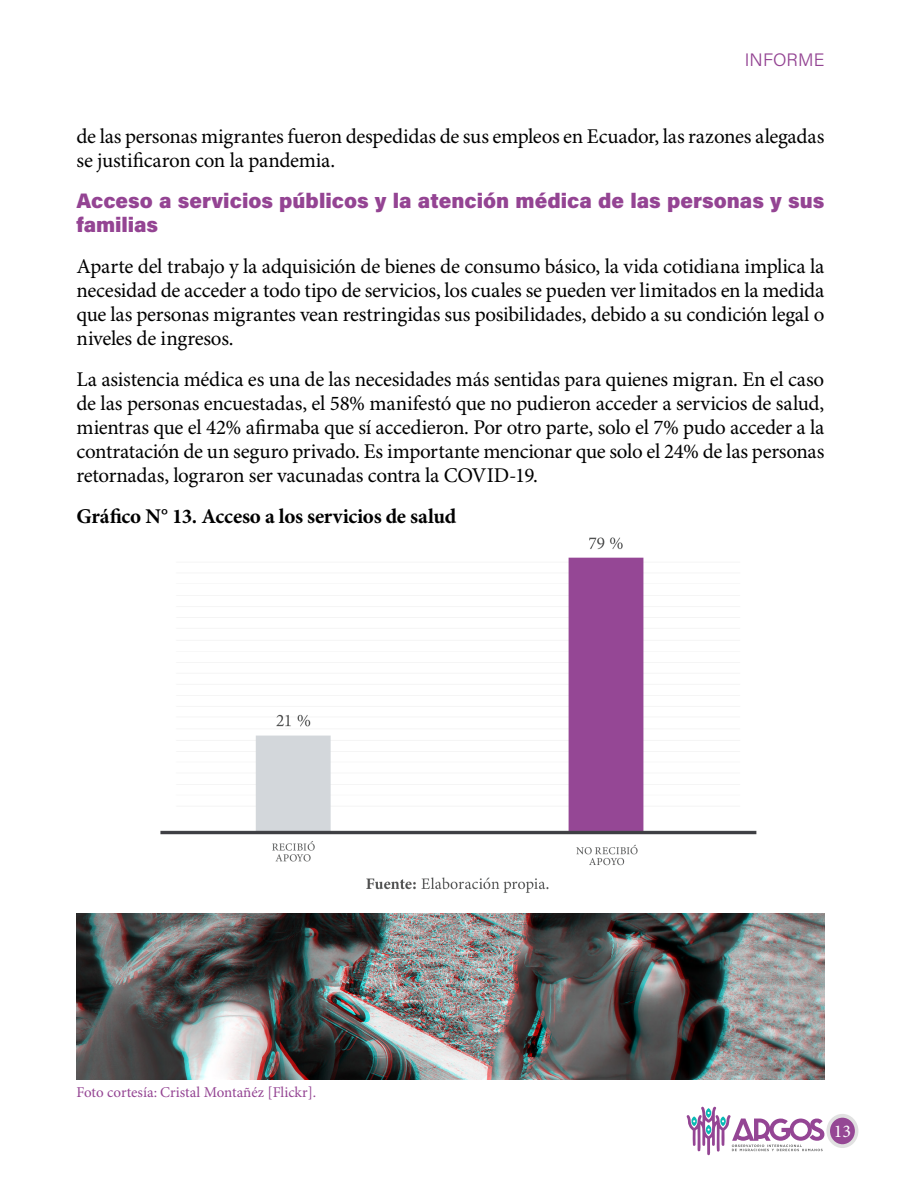
<style>
.page{position:relative;width:918px;height:1188px;background:#fff}
.page>*{position:absolute;margin:0;border:0;box-sizing:border-box;transform-origin:0 0}
.t1{font:21px/24px "Minion Pro";letter-spacing:-.015em;color:#000;text-align:justify}
.t2{font:21px/24px "Acumin Variable Concept";letter-spacing:.095em;color:#944493}
.t3{font:700 21px "Minion Pro";letter-spacing:-.01em;color:#000}
.t4{font:18px "Acumin Variable Concept";letter-spacing:.015em;color:#944493}
.t5{font:18px "Minion Pro";color:#fff}
.t6{font:15px "Minion Pro";color:#944493}
</style>
<div class="page">
<svg style="left:686px;top:1106px;width:138px;height:49px"></svg>
<svg style="left:826px;top:1114px;width:32px;height:34px"></svg>
<div style="left:830px;top:1118px;width:25px;height:26px;background:#954794;border-radius:50%"></div>
<img style="left:160px;top:537px;width:597px;height:356px">
<img style="left:77px;top:914px;width:747px;height:166px">
<p class="t4" style="left:745px;top:47px;width:81px">INFORME</p>
<p class="t1" style="left:77px;top:125px;width:749px">de las personas migrantes fueron despedidas de sus empleos en Ecuador, las razones alegadas se justificaron con la pandemia.</p>
<p class="t2" style="left:77px;top:188px;width:747px">Acceso a servicios públicos y la atención médica de las personas y sus familias</p>
<p class="t1" style="left:77px;top:255px;width:749px">Aparte del trabajo y la adquisición de bienes de consumo básico, la vida cotidiana implica la necesidad de acceder a todo tipo de servicios, los cuales se pueden ver limitados en la medida que las personas migrantes vean restringidas sus posibilidades, debido a su condición legal o niveles de ingresos.</p>
<p class="t1" style="left:77px;top:368px;width:750px">La asistencia médica es una de las necesidades más sentidas para quienes migran. En el caso de las personas encuestadas, el 58% manifestó que no pudieron acceder a servicios de salud, mientras que el 42% afirmaba que sí accedieron. Por otro parte, solo el 7% pudo acceder a la contratación de un seguro privado. Es importante mencionar que solo el 24% de las personas retornadas, lograron ser vacunadas contra la COVID-19.</p>
<p class="t3" style="left:77px;top:504px;width:381px">Gráfico N° 13. Acceso a los servicios de salud</p>
<p class="t6" style="left:77px;top:1083px;width:241px">Foto cortesía: Cristal Montañéz [Flickr].</p>
<p class="t5" style="left:834px;top:1120px;width:19px">13</p>
</div>
